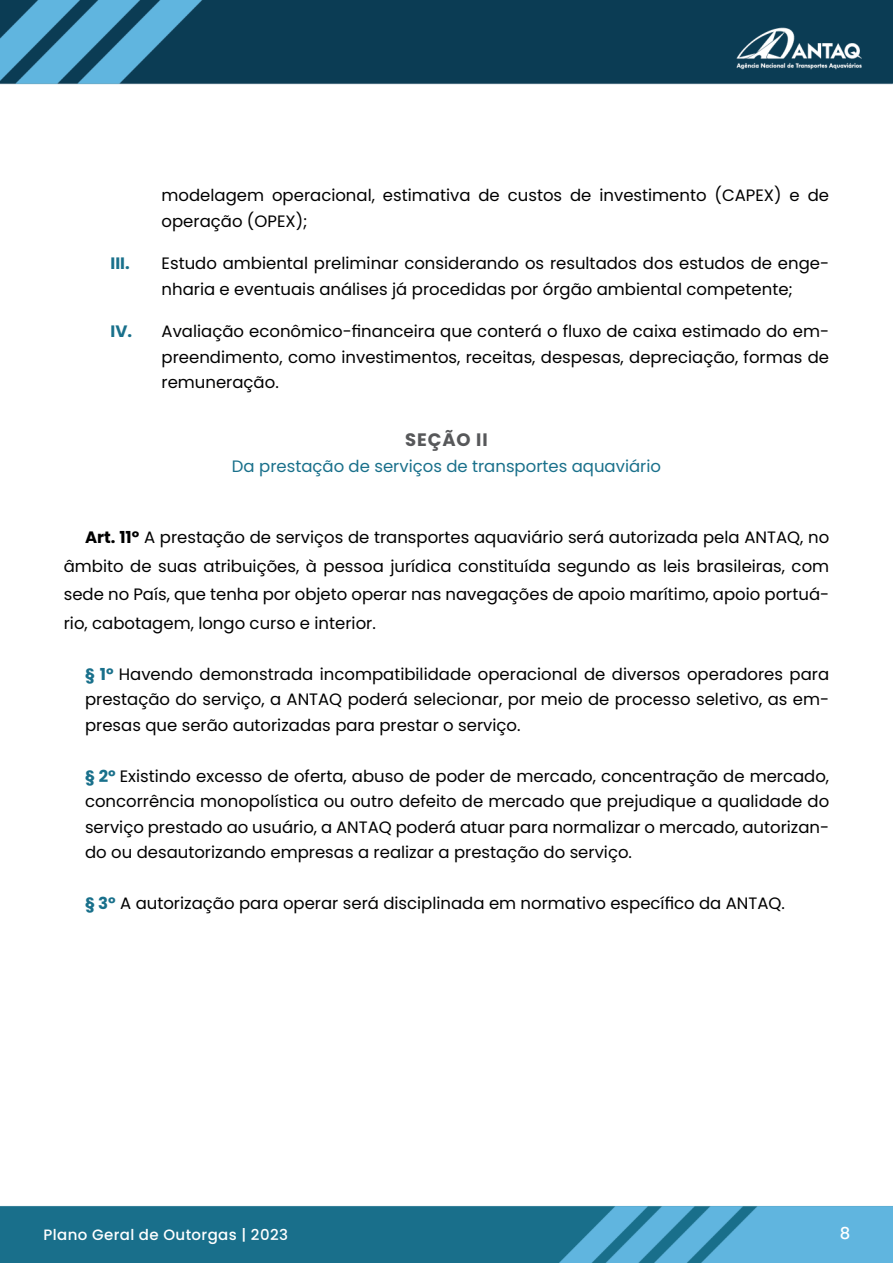
<style>
.page{position:relative;width:893px;height:1263px;background:#fff}
.page>*{position:absolute;margin:0;border:0;box-sizing:border-box;transform-origin:0 0}
.t1{font:700 18px "Poppins";letter-spacing:.05em;color:#57585a}
.t2{font:16.5px/25.5px "Poppins";color:#000001;text-align:justify}
.t3{font:16.5px "Poppins";color:#19708b}
.t4{font:700 16.5px "Poppins";color:#19708b}
.t5{font:500 16.5px "Poppins";color:#fff}
.t6{font:500 15px "Poppins";letter-spacing:.025em;color:#fff}
.s1{font-weight:700;color:#19708b}
.s2{font-weight:700}
</style>
<div class="page">
<img style="left:0;top:0;width:893px;height:85px">
<img style="left:0;top:1206px;width:893px;height:57px">
<p class="t2" style="left:162px;top:183px;width:669px">modelagem operacional, estimativa de custos de investimento (CAPEX) e de operação (OPEX);</p>
<p class="t4" style="left:111px;top:254px;width:21px">III.</p>
<p class="t2" style="left:162px;top:251px;width:669px">Estudo ambiental preliminar considerando os resultados dos estudos de enge&shy;nharia e eventuais análises já procedidas por órgão ambiental competente;</p>
<p class="t2" style="left:162px;top:319px;width:669px;text-indent:-51px"><span class="s1">IV.</span> Avaliação econômico-financeira que conterá o fluxo de caixa estimado do em&shy;preendimento, como investimentos, receitas, despesas, depreciação, formas de remuneração.</p>
<p class="t1" style="left:405px;top:429px;width:84px">SEÇÃO II</p>
<p class="t3" style="left:232px;top:457px;width:431px">Da prestação de serviços de transportes aquaviário</p>
<p class="t2" style="left:64px;top:523px;width:767px;line-height:28.5px;text-indent:21px"><span class="s2">Art. 11º</span> A prestação de serviços de transportes aquaviário será autorizada pela ANTAQ, no âmbito de suas atribuições, à pessoa jurídica constituída segundo as leis brasileiras, com sede no País, que tenha por objeto operar nas navegações de apoio marítimo, apoio portuá&shy;rio, cabotagem, longo curso e interior.</p>
<p class="t2" style="left:85px;top:661px;width:746px"><span class="s1">§ 1º</span> Havendo demonstrada incompatibilidade operacional de diversos operadores para prestação do serviço, a ANTAQ poderá selecionar, por meio de processo seletivo, as em&shy;presas que serão autorizadas para prestar o serviço.</p>
<p class="t2" style="left:85px;top:763px;width:746px"><span class="s1">§ 2º</span> Existindo excesso de oferta, abuso de poder de mercado, concentração de mercado, concorrência monopolística ou outro defeito de mercado que prejudique a qualidade do serviço prestado ao usuário, a ANTAQ poderá atuar para normalizar o mercado, autorizan&shy;do ou desautorizando empresas a realizar a prestação do serviço.</p>
<p class="t2" style="left:85px;top:891px;width:701px"><span class="s1">§ 3º</span> A autorização para operar será disciplinada em normativo específico da ANTAQ.</p>
<p class="t6" style="left:44px;top:1226px;width:246px">Plano Geral de Outorgas | 2023</p>
<p class="t5" style="left:840px;top:1223px;width:12px">8</p>
</div>
